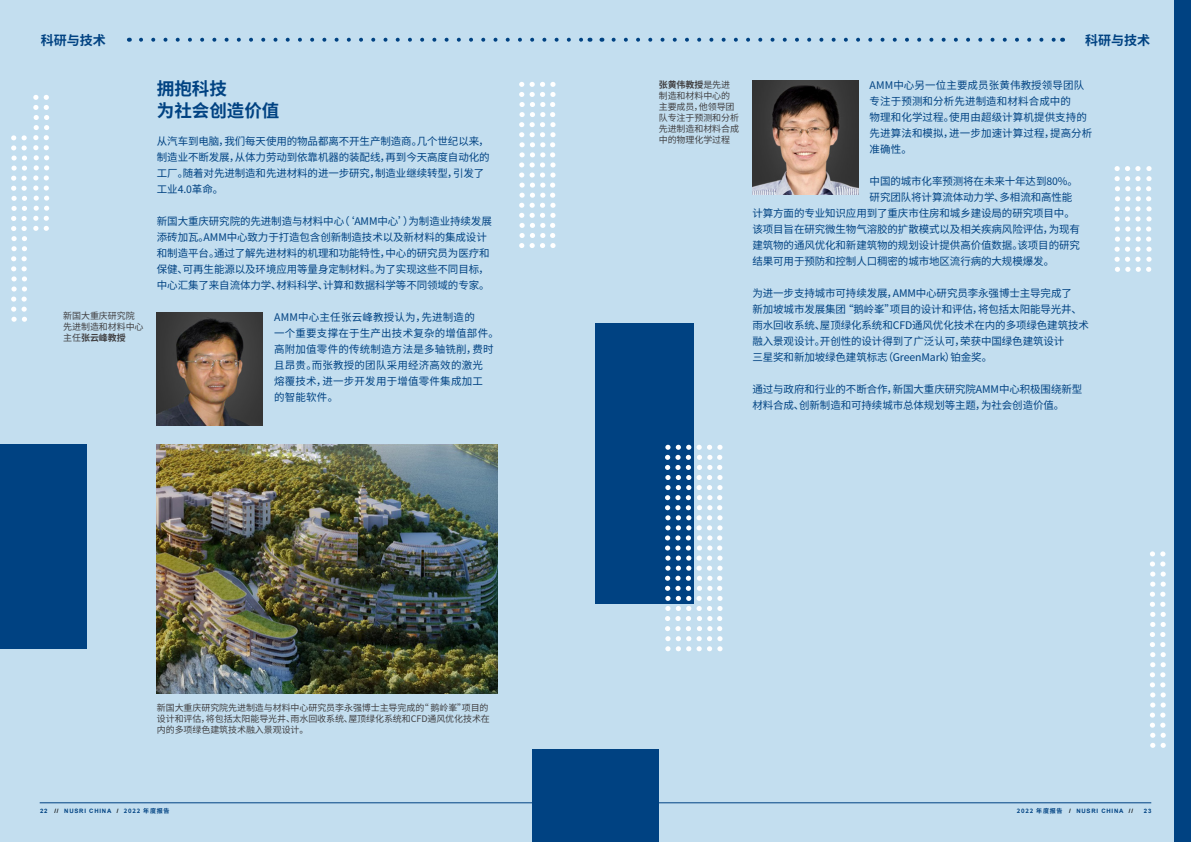
<style>
.page{position:relative;width:1191px;height:842px;background:#fff}
.page>*{position:absolute;margin:0;border:0;box-sizing:border-box;transform-origin:0 0}
.t1{font:700 17.5px/22px "Source Han Sans CN";color:#004282}
.t2{font:700 13px "Source Han Sans CN";color:#004282}
.t3{font:10.5px/16px "Source Han Sans CN";letter-spacing:-.01em;color:#004282}
.t4{font:10.5px/16px "Source Han Sans CN";letter-spacing:.02em;color:#004282}
.t5{font:10.5px/16px "Source Han Sans CN";letter-spacing:.01em;color:#004282}
.t6{font:9px/11px "Source Han Sans CN";letter-spacing:-.01em;color:#414042}
.t7{font:700 6px "Arial";letter-spacing:.13em;color:#004282}
.s1{font-weight:700}
.s2{color:#000}
.s3{font-family:"Source Han Sans CN"}
</style>
<div class="page">
<div style="left:0;top:0;width:595px;height:842px;background:#c3deef"></div>
<div style="left:596px;top:0;width:595px;height:842px;background:#c3deef"></div>
<hr style="left:40px;top:802px;width:555px;height:1px;background:#004282">
<hr style="left:595px;top:802px;width:556px;height:1px;background:#004282">
<div style="left:1174px;top:0;width:17px;height:842px;background:#004282"></div>
<svg style="left:613px;top:38px;width:443px;height:4px"></svg>
<svg style="left:141px;top:38px;width:442px;height:4px"></svg>
<img style="left:157px;top:312px;width:106px;height:113px">
<img style="left:752px;top:81px;width:106px;height:113px">
<svg style="left:1114px;top:166px;width:26px;height:106px"></svg>
<svg style="left:1146px;top:166px;width:5px;height:106px"></svg>
<svg style="left:519px;top:82px;width:36px;height:166px"></svg>
<svg style="left:1150px;top:551px;width:15px;height:156px"></svg>
<svg style="left:1150px;top:713px;width:15px;height:35px"></svg>
<div style="left:0;top:444px;width:87px;height:205px;background:#004282"></div>
<div style="left:532px;top:749px;width:127px;height:93px;background:#004282"></div>
<div style="left:595px;top:323px;width:99px;height:281px;background:#004282"></div>
<svg style="left:665px;top:556px;width:57px;height:95px"></svg>
<svg style="left:665px;top:445px;width:57px;height:105px"></svg>
<svg style="left:11px;top:135px;width:5px;height:15px"></svg>
<svg style="left:22px;top:135px;width:5px;height:15px"></svg>
<svg style="left:11px;top:297px;width:16px;height:25px"></svg>
<svg style="left:11px;top:156px;width:16px;height:135px"></svg>
<svg style="left:33px;top:95px;width:16px;height:136px"></svg>
<img style="left:157px;top:444px;width:340px;height:250px">
<p class="t2" style="left:41px;top:33px;width:66px">科研与技术</p>
<p class="t2" style="left:1085px;top:33px;width:66px">科研与技术</p>
<p class="t6" style="left:63px;top:311px;width:82px">新国大重庆研究院先进制造和材料中心主任<span class="s1">张云峰教授</span></p>
<h1 class="t1" style="left:157px;top:78px;width:124px">拥抱科技<br>为社会创造价值</h1>
<p class="t3" style="left:157px;top:133px;width:334px">从汽车到电脑，我们每天使用的物品都离不开生产制造商。几个世纪以来，制造业不断发展，从体力劳动到依靠机器的装配线，再到今天高度自动化的工厂。随着对先进制造和先进材料的进一步研究，制造业继续转型，引发了工业4.0革命。</p>
<p class="t3" style="left:157px;top:213px;width:336px">新国大重庆研究院的先进制造与材料中心（‘AMM中心’）为制造业持续发展添砖加瓦。AMM中心致力于打造包含创新制造技术以及新材料的集成设计和制造平台。通过了解先进材料的机理和功能特性，中心的研究员为医疗和保健、可再生能源以及环境应用等量身定制材料。为了实现这些不同目标，中心汇集了来自流体力学、材料科学、计算和数据科学等不同领域的专家。</p>
<p class="t4" style="left:274px;top:309px;width:226px">AMM中心主任张云峰教授认为，先进制造的<br>一个重要支撑在于生产出技术复杂的增值部件。高附加值零件的传统制造方法是多轴铣削，费时且昂贵。而张教授的团队采用经济高效的激光<br>熔覆技术，进一步开发用于增值零件集成加工<br>的智能软件。</p>
<p class="t6" style="left:157px;top:702px;width:334px">新国大重庆研究院先进制造与材料中心研究员李永强博士主导完成的“ 鹅岭峯”项目的设计和评估，将包括太阳能导光井、雨水回收系统、屋顶绿化系统和CFD通风优化技术在内的多项绿色建筑技术融入景观设计。</p>
<p class="t6" style="left:659px;top:79px;width:82px"><span class="s1">张黄伟教授</span>是先进制造和材料中心的主要成员，他领导团队专注于预测和分析先进制造和材料合成中的物理化学过程</p>
<p class="t5" style="left:869px;top:78px;width:224px">AMM中心另一位主要成员张黄伟教授领导团队专注于预测和分析先进制造和材料合成中的<br>物理和化学过程。使用由超级计算机提供支持的先进算法和模拟，进一步加速计算过程，提高分析准确性。</p>
<p class="t3" style="left:869px;top:174px;width:210px">中国的城市化率预测将在未来十年达到80%。</p>
<p class="t3" style="left:869px;top:190px;width:204px">研究团队将计算流体动力学、多相流和高性能</p>
<p class="t3" style="left:752px;top:206px;width:324px">计算方面的专业知识应用到了重庆市住房和城乡建设局的研究项目中。</p>
<p class="t3" style="left:752px;top:222px;width:329px">该项目旨在研究微生物气溶胶的扩散模式以及相关疾病风险评估，为现有</p>
<p class="t3" style="left:752px;top:238px;width:329px">建筑物的通风优化和新建筑物的规划设计提供高价值数据。该项目的研究</p>
<p class="t3" style="left:752px;top:254px;width:303px">结果可用于预防和控制人口稠密的城市地区流行病的大规模爆发。</p>
<p class="t3" style="left:752px;top:286px;width:338px">为进一步支持城市可持续发展，AMM中心研究员李永强博士主导完成了<br>新加坡城市发展集团“鹅岭峯”项目的设计和评估，将包括太阳能导光井、雨水回收系统、屋顶绿化系统和CFD通风优化技术在内的多项绿色建筑技术融入景观设计。开创性的设计得到了广泛认可，荣获中国绿色建筑设计<br>三星奖和新加坡绿色建筑标志（GreenMark）铂金奖。</p>
<p class="t3" style="left:752px;top:382px;width:331px">通过与政府和行业的不断合作，新国大重庆研究院AMM中心积极围绕新型材料合成、创新制造和可持续城市总体规划等主题，为社会创造价值。</p>
<p class="t7" style="left:54px;top:806px;width:117px"><span class="s2">//</span> NUSRI CHINA <span class="s2">/</span> <span class="s3">2022 年度报告</span></p>
<p class="t7" style="left:1017px;top:806px;width:118px"><span class="s3">2022 年度报告</span> <span class="s2">/</span> NUSRI CHINA <span class="s2">//</span></p>
<p class="t7" style="left:40px;top:806px;width:9px">22</p>
<p class="t7" style="left:1144px;top:806px;width:9px">23</p>
</div>
